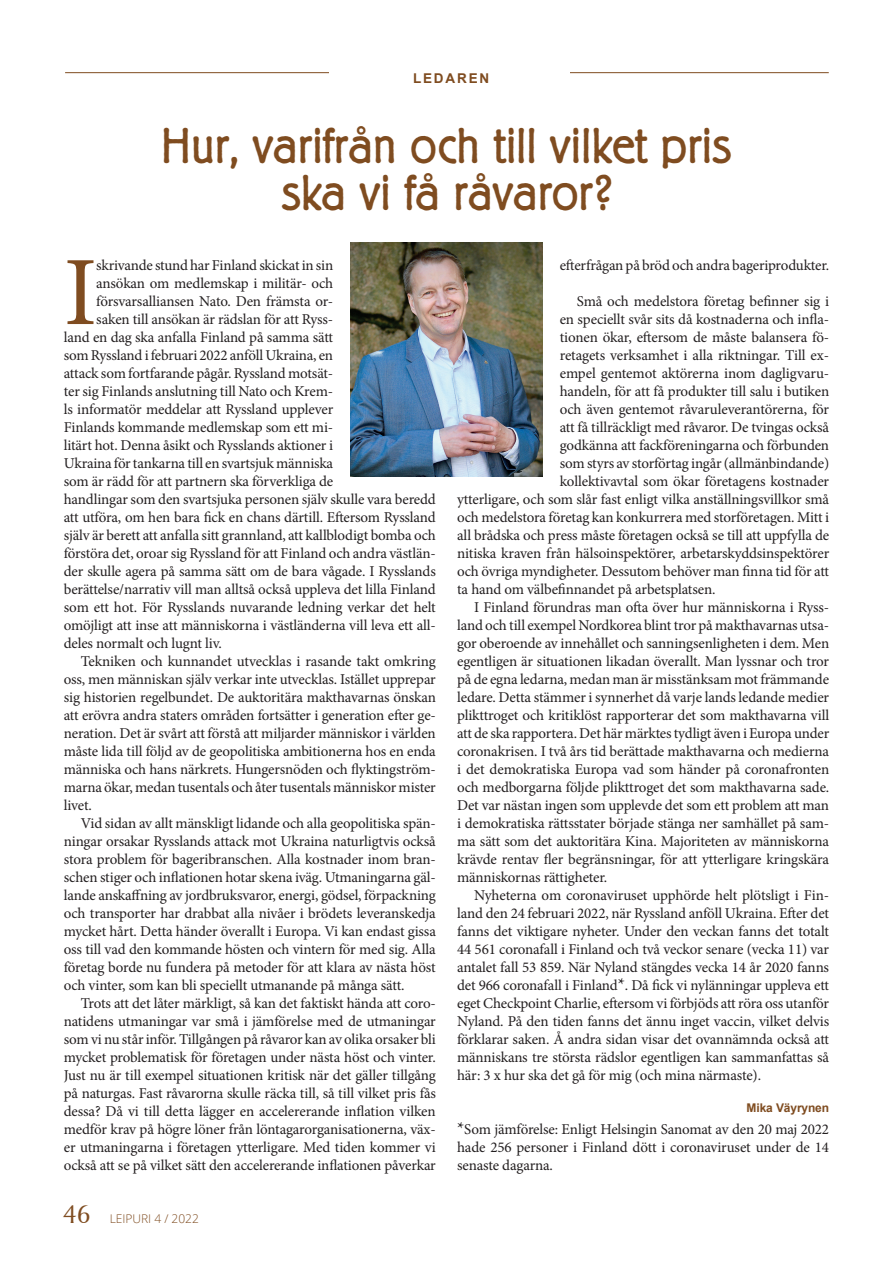
<style>
.page{position:relative;width:893px;height:1263px;background:#fff}
.page>*{position:absolute;margin:0;border:0;box-sizing:border-box;transform-origin:0 0}
.LEIPIS{font:98.1px "Minion Pro";color:#7f4c20}
.PÄÄOTSIKKO{font:300 49.5px "Berliner Grotesk";color:#7f4c20}
.t1{font:27px "Baker Signet BT";color:#7f4c20}
.LEIPIS-2{font:15px/18px "Minion Pro";letter-spacing:-.01em;color:#231f20;text-align:justify}
.ARIAL{font:700 13.5px "Arial";letter-spacing:.135em;color:#7f4c20}
.t2{font:300 12px "Open Sans";color:#7f4c20}
.KIRJOITTAJA{font:700 12px "Arial";letter-spacing:-.01em;color:#7f4c20}
.s1{font-size:18px}
</style>
<div class="page">
<hr style="left:65px;top:72px;width:764px;height:1px;background:#7f4c20">
<div style="left:329px;top:27px;width:241px;height:85px;background:#fff"></div>
<img style="left:350px;top:242px;width:193px;height:234px">
<p class="ARIAL" style="left:413px;top:69px;width:78px">LEDAREN</p>
<p class="PÄÄOTSIKKO" style="left:161px;top:118px;width:572px">Hur, varifrån och till vilket pris</p>
<p class="PÄÄOTSIKKO" style="left:281px;top:165px;width:332px">ska vi få råvaror?</p>
<p class="LEIPIS" style="left:64px;top:227px;width:35px">I</p>
<p class="LEIPIS-2" style="left:96px;top:256px;width:238px">skrivande stund har Finland skickat in sin</p>
<p class="LEIPIS-2" style="left:96px;top:274px;width:238px">ansökan om medlemskap i militär- och</p>
<p class="LEIPIS-2" style="left:96px;top:292px;width:238px">försvarsalliansen Nato. Den främsta or-</p>
<p class="LEIPIS-2" style="left:96px;top:310px;width:238px">saken till ansökan är rädslan för att Ryss-</p>
<p class="LEIPIS-2" style="left:64px;top:328px;width:271px">land en dag ska anfalla Finland på samma sätt</p>
<p class="LEIPIS-2" style="left:64px;top:346px;width:271px">som Ryssland i februari 2022 anföll Ukraina, en</p>
<p class="LEIPIS-2" style="left:64px;top:364px;width:271px">attack som fortfarande pågår. Ryssland motsät-</p>
<p class="LEIPIS-2" style="left:64px;top:382px;width:271px">ter sig Finlands anslutning till Nato och Krem-</p>
<p class="LEIPIS-2" style="left:64px;top:400px;width:271px">ls informatör meddelar att Ryssland upplever</p>
<p class="LEIPIS-2" style="left:64px;top:418px;width:271px">Finlands kommande medlemskap som ett mi-</p>
<p class="LEIPIS-2" style="left:64px;top:436px;width:271px">litärt hot. Denna åsikt och Rysslands aktioner i</p>
<p class="LEIPIS-2" style="left:64px;top:454px;width:271px">Ukraina för tankarna till en svartsjuk människa</p>
<p class="LEIPIS-2" style="left:64px;top:472px;width:271px">som är rädd för att partnern ska förverkliga de</p>
<p class="LEIPIS-2" style="left:64px;top:490px;width:374px">handlingar som den svartsjuka personen själv skulle vara beredd</p>
<p class="LEIPIS-2" style="left:64px;top:508px;width:374px">att utföra, om hen bara fick en chans därtill. Eftersom Ryssland</p>
<p class="LEIPIS-2" style="left:64px;top:526px;width:373px">själv är berett att anfalla sitt grannland, att kallblodigt bomba och</p>
<p class="LEIPIS-2" style="left:64px;top:544px;width:374px">förstöra det, oroar sig Ryssland för att Finland och andra västlän-</p>
<p class="LEIPIS-2" style="left:64px;top:562px;width:374px">der skulle agera på samma sätt om de bara vågade. I Rysslands</p>
<p class="LEIPIS-2" style="left:64px;top:580px;width:374px">berättelse/narrativ vill man alltså också uppleva det lilla Finland</p>
<p class="LEIPIS-2" style="left:64px;top:598px;width:374px">som ett hot. För Rysslands nuvarande ledning verkar det helt</p>
<p class="LEIPIS-2" style="left:64px;top:616px;width:374px">omöjligt att inse att människorna i västländerna vill leva ett all-</p>
<p class="LEIPIS-2" style="left:64px;top:634px;width:160px">deles normalt och lugnt liv.</p>
<p class="LEIPIS-2" style="left:64px;top:652px;width:374px;text-indent:17px">Tekniken och kunnandet utvecklas i rasande takt omkring oss, men människan själv verkar inte utvecklas. Istället upprepar sig historien regelbundet. De auktoritära makthavarnas önskan att erövra andra staters områden fortsätter i generation efter ge&shy;neration. Det är svårt att förstå att miljarder människor i världen måste lida till följd av de geopolitiska ambitionerna hos en enda människa och hans närkrets. Hungersnöden och flyktingström&shy;marna ökar, medan tusentals och åter tusentals människor mister livet.</p>
<p class="LEIPIS-2" style="left:64px;top:814px;width:374px;text-indent:17px">Vid sidan av allt mänskligt lidande och alla geopolitiska spän&shy;ningar orsakar Rysslands attack mot Ukraina naturligtvis också stora problem för bageribranschen. Alla kostnader inom bran&shy;schen stiger och inflationen hotar skena iväg. Utmaningarna gäl&shy;lande anskaffning av jordbruksvaror, energi, gödsel, förpackning och transporter har drabbat alla nivåer i brödets leveranskedja mycket hårt. Detta händer överallt i Europa. Vi kan endast gissa oss till vad den kommande hösten och vintern för med sig. Alla företag borde nu fundera på metoder för att klara av nästa höst och vinter, som kan bli speciellt utmanande på många sätt.</p>
<p class="LEIPIS-2" style="left:64px;top:994px;width:374px;text-indent:17px">Trots att det låter märkligt, så kan det faktiskt hända att coro&shy;natidens utmaningar var små i jämförelse med de utmaningar som vi nu står inför. Tillgången på råvaror kan av olika orsaker bli mycket problematisk för företagen under nästa höst och vinter.<br>Just nu är till exempel situationen kritisk när det gäller tillgång på naturgas. Fast råvarorna skulle räcka till, så till vilket pris fås dessa? Då vi till detta lägger en accelererande inflation vilken medför krav på högre löner från löntagarorganisationerna, väx&shy;er utmaningarna i företagen ytterligare. Med tiden kommer vi också att se på vilket sätt den accelererande inflationen påverkar</p>
<p class="t1" style="left:63px;top:1198px;width:30px">46</p>
<p class="t2" style="left:110px;top:1210px;width:91px">LEIPURI 4 / 2022</p>
<p class="LEIPIS-2" style="left:560px;top:256px;width:271px">efterfrågan på bröd och andra bageriprodukter.</p>
<p class="LEIPIS-2" style="left:577px;top:292px;width:254px">Små och medelstora företag befinner sig i</p>
<p class="LEIPIS-2" style="left:560px;top:310px;width:271px">en speciellt svår sits då kostnaderna och infla-</p>
<p class="LEIPIS-2" style="left:560px;top:328px;width:271px">tionen ökar, eftersom de måste balansera fö-</p>
<p class="LEIPIS-2" style="left:560px;top:346px;width:271px">retagets verksamhet i alla riktningar. Till ex-</p>
<p class="LEIPIS-2" style="left:560px;top:364px;width:271px">empel gentemot aktörerna inom dagligvaru-</p>
<p class="LEIPIS-2" style="left:560px;top:382px;width:271px">handeln, för att få produkter till salu i butiken</p>
<p class="LEIPIS-2" style="left:560px;top:400px;width:271px">och även gentemot råvaruleverantörerna, för</p>
<p class="LEIPIS-2" style="left:560px;top:418px;width:271px">att få tillräckligt med råvaror. De tvingas också</p>
<p class="LEIPIS-2" style="left:560px;top:436px;width:271px">godkänna att fackföreningarna och förbunden</p>
<p class="LEIPIS-2" style="left:560px;top:454px;width:271px">som styrs av storförtag ingår (allmänbindande)</p>
<p class="LEIPIS-2" style="left:560px;top:472px;width:271px">kollektivavtal som ökar företagens kostnader</p>
<p class="LEIPIS-2" style="left:457px;top:490px;width:374px">ytterligare, och som slår fast enligt vilka anställningsvillkor små</p>
<p class="LEIPIS-2" style="left:457px;top:508px;width:373px">och medelstora företag kan konkurrera med storföretagen. Mitt i</p>
<p class="LEIPIS-2" style="left:457px;top:526px;width:374px">all brådska och press måste företagen också se till att uppfylla de</p>
<p class="LEIPIS-2" style="left:457px;top:544px;width:374px">nitiska kraven från hälsoinspektörer, arbetarskyddsinspektörer</p>
<p class="LEIPIS-2" style="left:457px;top:562px;width:374px">och övriga myndigheter. Dessutom behöver man finna tid för att</p>
<p class="LEIPIS-2" style="left:457px;top:580px;width:260px">ta hand om välbefinnandet på arbetsplatsen.</p>
<p class="LEIPIS-2" style="left:457px;top:598px;width:374px;text-indent:17px">I Finland förundras man ofta över hur människorna i Ryss&shy;land och till exempel Nordkorea blint tror på makthavarnas utsa&shy;gor oberoende av innehållet och sanningsenligheten i dem. Men egentligen är situationen likadan överallt. Man lyssnar och tror på de egna ledarna, medan man är misstänksam mot främmande ledare. Detta stämmer i synnerhet då varje lands ledande medier plikttroget och kritiklöst rapporterar det som makthavarna vill att de ska rapportera. Det här märktes tydligt även i Europa under coronakrisen. I två års tid berättade makthavarna och medierna i det demokratiska Europa vad som händer på coronafronten och medborgarna följde plikttroget det som makthavarna sade.<br>Det var nästan ingen som upplevde det som ett problem att man i demokratiska rättsstater började stänga ner samhället på sam&shy;ma sätt som det auktoritära Kina. Majoriteten av människorna krävde rentav fler begränsningar, för att ytterligare kringskära människornas rättigheter.</p>
<p class="LEIPIS-2" style="left:457px;top:886px;width:374px;text-indent:17px">Nyheterna om coronaviruset upphörde helt plötsligt i Fin&shy;land den 24 februari 2022, när Ryssland anföll Ukraina. Efter det fanns det viktigare nyheter. Under den veckan fanns det totalt 44 561 coronafall i Finland och två veckor senare (vecka 11) var antalet fall 53 859. När Nyland stängdes vecka 14 år 2020 fanns det 966 coronafall i Finland<span class="s1">*</span>. Då fick vi nylänningar uppleva ett eget Checkpoint Charlie, eftersom vi förbjöds att röra oss utanför Nyland. På den tiden fanns det ännu inget vaccin, vilket delvis förklarar saken. Å andra sidan visar det ovannämnda också att människans tre största rädslor egentligen kan sammanfattas så här: 3 x hur ska det gå för mig (och mina närmaste).</p>
<p class="KIRJOITTAJA" style="left:747px;top:1099px;width:84px">Mika Väyrynen</p>
<p class="LEIPIS-2" style="left:457px;top:1120px;width:374px"><span class="s1">*</span>Som jämförelse: Enligt Helsingin Sanomat av den 20 maj 2022 hade 256 personer i Finland dött i coronaviruset under de 14 senaste dagarna.</p>
</div>
